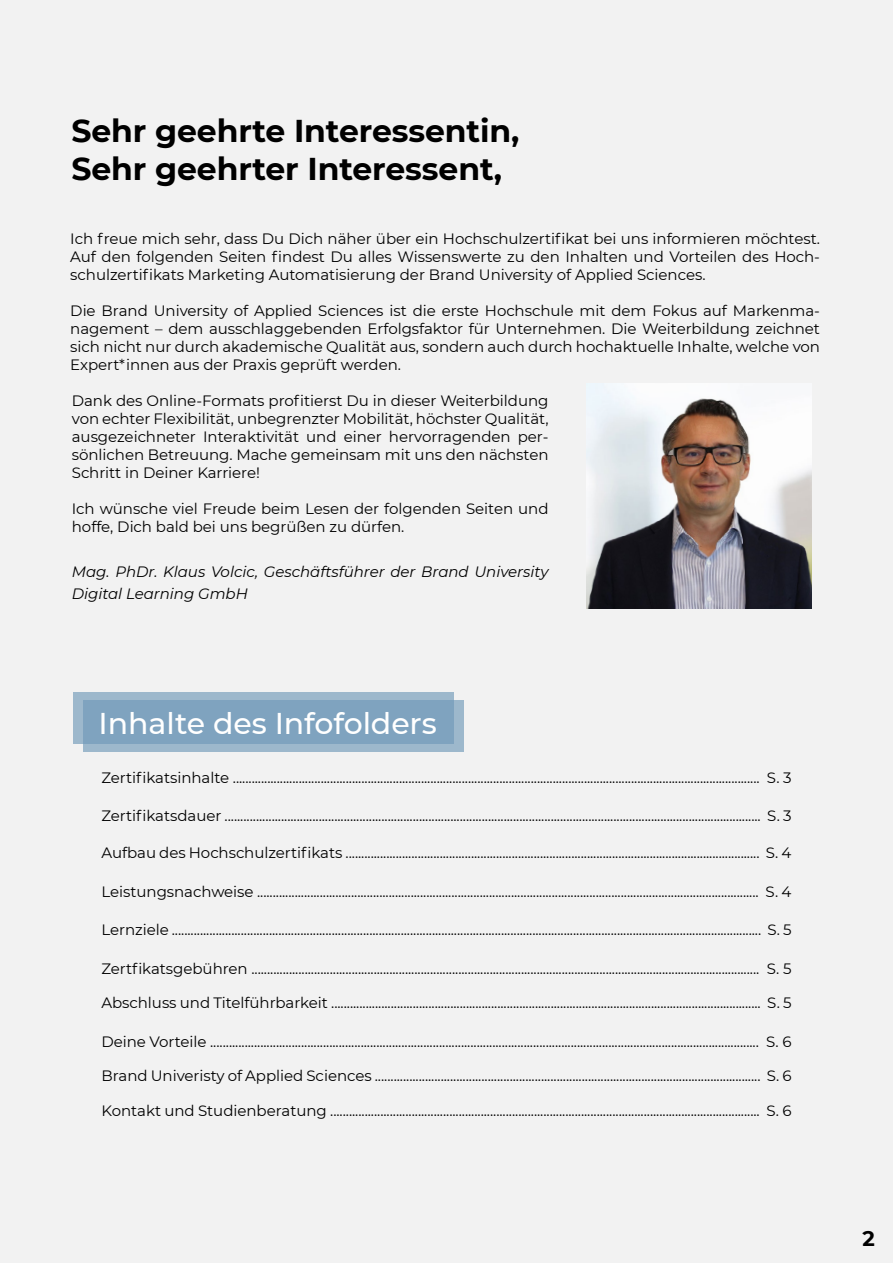
<style>
.page{position:relative;width:893px;height:1263px;background:#f2f2f2}
.page>*{position:absolute;margin:0;border:0;box-sizing:border-box;transform-origin:0 0}
.t1{font:700 31.5px/37.8px "Montserrat";letter-spacing:-.005em;color:#000}
.t2{font:500 30px "Montserrat";letter-spacing:-.005em;color:#fff}
.t3{font:700 21px "Montserrat";color:#000}
.t4{font:15px/18px "Montserrat";letter-spacing:-.005em;color:#000;text-align:justify}
.t5{font:italic 15px/22.5px "Montserrat";letter-spacing:-.005em;color:#000}
</style>
<div class="page">
<img style="left:586px;top:384px;width:225px;height:225px">
<div style="left:73px;top:692px;width:381px;height:52px;background:#9db8cc"></div>
<svg style="left:83px;top:700px;width:381px;height:52px;background:#84a6c1"></svg>
<h1 class="t1" style="left:71px;top:111px;width:449px">Sehr geehrte Interessentin,<br>Sehr geehrter Interessent,</h1>
<p class="t4" style="left:70px;top:229px;width:751px">Ich freue mich sehr, dass Du Dich näher über ein Hochschulzertifikat bei uns informieren möchtest.<br>Auf den folgenden Seiten findest Du alles Wissenswerte zu den Inhalten und Vorteilen des Hoch&shy;schulzertifikats Marketing Automatisierung der Brand University of Applied Sciences.</p>
<p class="t4" style="left:70px;top:301px;width:751px">Die Brand University of Applied Sciences ist die erste Hochschule mit dem Fokus auf Markenma&shy;nagement – dem ausschlaggebenden Erfolgsfaktor für Unternehmen. Die Weiterbildung zeichnet sich nicht nur durch akademische Qualität aus, sondern auch durch hochaktuelle Inhalte, welche von Expert*innen aus der Praxis geprüft werden.</p>
<p class="t4" style="left:72px;top:391px;width:478px">Dank des Online-Formats profitierst Du in dieser Weiterbildung von echter Flexibilität, unbegrenzter Mobilität, höchster Qualität, ausgezeichneter Interaktivität und einer hervorragenden per&shy;sönlichen Betreuung. Mache gemeinsam mit uns den nächsten Schritt in Deiner Karriere!</p>
<p class="t4" style="left:72px;top:499px;width:478px">Ich wünsche viel Freude beim Lesen der folgenden Seiten und hoffe, Dich bald bei uns begrüßen zu dürfen.</p>
<p class="t5" style="left:72px;top:560px;width:478px">Mag. PhDr. Klaus Volcic, Geschäftsführer der Brand University<br>Digital Learning GmbH</p>
<h2 class="t2" style="left:99px;top:702px;width:340px">Inhalte des Infofolders</h2>
<p class="t4" style="left:101px;top:768px;width:692px">Zertifikatsinhalte ........................................................................................................................................................................ S. 3</p>
<p class="t4" style="left:101px;top:806px;width:692px">Zertifikatsdauer ........................................................................................................................................................................... S. 3</p>
<p class="t4" style="left:101px;top:843px;width:692px">Aufbau des Hochschulzertifikats .................................................................................................................................... S. 4</p>
<p class="t4" style="left:101px;top:882px;width:692px">Leistungsnachweise ................................................................................................................................................................ S. 4</p>
<p class="t4" style="left:101px;top:920px;width:692px">Lernziele ............................................................................................................................................................................................ S. 5</p>
<p class="t4" style="left:101px;top:959px;width:692px">Zertfikatsgebühren .................................................................................................................................................................. S. 5</p>
<p class="t4" style="left:101px;top:993px;width:692px">Abschluss und Titelführbarkeit ......................................................................................................................................... S. 5</p>
<p class="t4" style="left:101px;top:1032px;width:692px">Deine Vorteile ............................................................................................................................................................................... S. 6</p>
<p class="t4" style="left:101px;top:1066px;width:692px">Brand Univeristy of Applied Sciences ........................................................................................................................... S. 6</p>
<p class="t4" style="left:101px;top:1101px;width:692px">Kontakt und Studienberatung ......................................................................................................................................... S. 6</p>
<h3 class="t3" style="left:862px;top:1223px;width:14px">2</h3>
</div>
